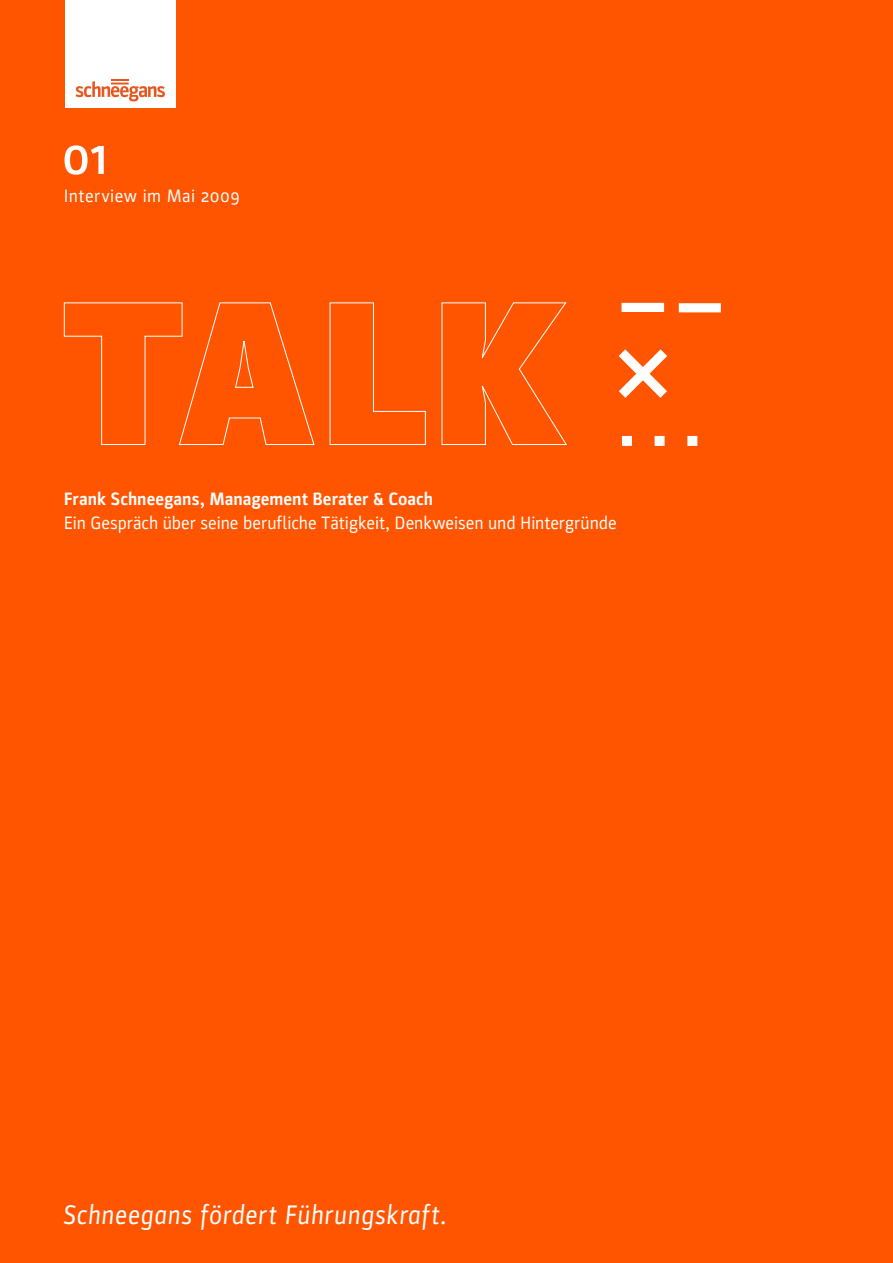
<style>
.page{position:relative;width:893px;height:1263px;background:#f50}
.page>*{position:absolute;margin:0;border:0;box-sizing:border-box;transform-origin:0 0}
.t1{font:500 52.5px "Parka";color:#fff}
.t2{font:italic 27px "Parka";letter-spacing:.025em;color:#fff}
.t3{font:18px "Parka";color:#fff}
.t4{font:700 18px "Parka";color:#fff}
.t5{font:18px "Parka";letter-spacing:.025em;color:#fff}
</style>
<div class="page">
<div style="left:65px;top:0;width:110px;height:108px;background:#fff"></div>
<svg style="left:75px;top:79px;width:90px;height:22px"></svg>
<svg style="left:64px;top:302px;width:251px;height:143px"></svg>
<svg style="left:329px;top:302px;width:97px;height:143px"></svg>
<svg style="left:441px;top:302px;width:126px;height:143px"></svg>
<svg style="left:619px;top:349px;width:48px;height:49px"></svg>
<div style="left:622px;top:436px;width:10px;height:10px;background:#fff"></div>
<div style="left:655px;top:436px;width:10px;height:10px;background:#fff"></div>
<div style="left:687px;top:436px;width:10px;height:10px;background:#fff"></div>
<div style="left:622px;top:303px;width:42px;height:9px;background:#fff"></div>
<div style="left:679px;top:303px;width:42px;height:9px;background:#fff"></div>
<h1 class="t1" style="left:62px;top:127px;width:48px">01</h1>
<p class="t5" style="left:64px;top:186px;width:178px">Interview im Mai 2009</p>
<p class="t4" style="left:64px;top:489px;width:371px">Frank Schneegans, Management Berater &amp; Coach</p>
<p class="t3" style="left:64px;top:513px;width:555px">Ein Gespräch über seine berufliche Tätigkeit, Denkweisen und Hintergründe</p>
<h2 class="t2" style="left:63px;top:1200px;width:385px">Schneegans fördert Führungskraft.</h2>
</div>
